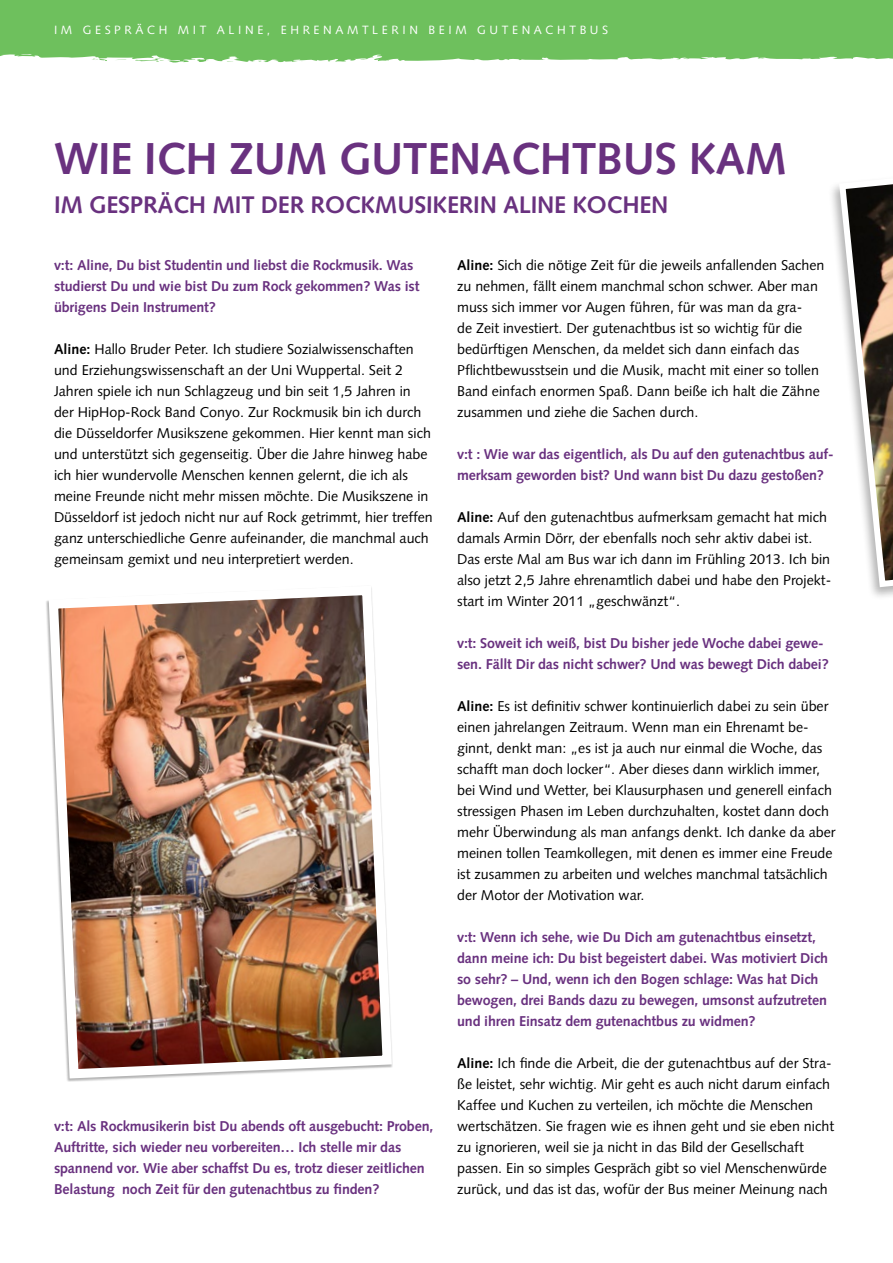
<style>
.page{position:relative;width:893px;height:1263px;background:#fff}
.page>*{position:absolute;margin:0;border:0;box-sizing:border-box;transform-origin:0 0}
.Copytext{font:700 44.7px "Syntax LT Std";letter-spacing:-.01em;color:#69317f}
.Copytext-2{font:700 24px "Syntax LT Std";letter-spacing:-.01em;color:#69317f}
.Copytext-3{font:14.25px/21px "Syntax LT Std";color:#000}
.Copytext-4{font:700 14.25px/21px "Syntax LT Std";letter-spacing:-.01em;color:#69317f}
.t1{font:12px "Syntax LT Std";letter-spacing:.3em;color:#fff}
.s1{font-weight:700}
</style>
<div class="page">
<svg style="left:0;top:53px;width:893px;height:10px"></svg>
<div style="left:0;top:0;width:893px;height:53px;background:#6ec05d"></div>
<svg style="left:836px;top:184px;width:57px;height:406px"></svg>
<img style="left:46px;top:587px;width:347px;height:495px">
<p class="t1" style="left:54px;top:23px;width:556px">IM GESPRÄCH MIT ALINE, EHRENAMTLERIN BEIM GUTENACHTBUS</p>
<p class="Copytext" style="left:54px;top:133px;width:735px">WIE ICH ZUM GUTENACHTBUS KAM</p>
<p class="Copytext-2" style="left:54px;top:191px;width:616px">IM GESPRÄCH MIT DER ROCKMUSIKERIN ALINE KOCHEN</p>
<p class="Copytext-4" style="left:54px;top:255px;width:367px">v:t: Aline, Du bist Studentin und liebst die Rockmusik. Was studierst Du und wie bist Du zum Rock gekommen? Was ist übrigens Dein Instrument?</p>
<p class="Copytext-3" style="left:54px;top:339px;width:380px"><span class="s1">Aline:</span> Hallo Bruder Peter. Ich studiere Sozialwissenschaften und Erziehungswissenschaft an der Uni Wuppertal. Seit 2<br>Jahren spiele ich nun Schlagzeug und bin seit 1,5 Jahren in der HipHop-Rock Band Conyo. Zur Rockmusik bin ich durch die Düsseldorfer Musikszene gekommen. Hier kennt man sich und unterstützt sich gegenseitig. Über die Jahre hinweg habe ich hier wundervolle Menschen kennen gelernt, die ich als meine Freunde nicht mehr missen möchte. Die Musikszene in Düsseldorf ist jedoch nicht nur auf Rock getrimmt, hier treffen ganz unterschiedliche Genre aufeinander, die manchmal auch gemeinsam gemixt und neu interpretiert werden.</p>
<p class="Copytext-4" style="left:54px;top:1116px;width:381px">v:t: Als Rockmusikerin bist Du abends oft ausgebucht: Proben, Auftritte, sich wieder neu vorbereiten… Ich stelle mir das spannend vor. Wie aber schaffst Du es, trotz dieser zeitlichen Belastung noch Zeit für den gutenachtbus zu finden?</p>
<p class="Copytext-3" style="left:457px;top:255px;width:369px"><span class="s1">Aline:</span> Sich die nötige Zeit für die jeweils anfallenden Sachen zu nehmen, fällt einem manchmal schon schwer. Aber man muss sich immer vor Augen führen, für was man da gra-<br>de Zeit investiert. Der gutenachtbus ist so wichtig für die bedürftigen Menschen, da meldet sich dann einfach das Pflichtbewusstsein und die Musik, macht mit einer so tollen Band einfach enormen Spaß. Dann beiße ich halt die Zähne zusammen und ziehe die Sachen durch.</p>
<p class="Copytext-4" style="left:457px;top:444px;width:378px">v:t : Wie war das eigentlich, als Du auf den gutenachtbus auf&shy;merksam geworden bist? Und wann bist Du dazu gestoßen?</p>
<p class="Copytext-3" style="left:457px;top:507px;width:376px"><span class="s1">Aline:</span> Auf den gutenachtbus aufmerksam gemacht hat mich damals Armin Dörr, der ebenfalls noch sehr aktiv dabei ist.<br>Das erste Mal am Bus war ich dann im Frühling 2013. Ich bin also jetzt 2,5 Jahre ehrenamtlich dabei und habe den Projekt&shy;start im Winter 2011 „geschwänzt“.</p>
<p class="Copytext-4" style="left:457px;top:633px;width:373px">v:t: Soweit ich weiß, bist Du bisher jede Woche dabei gewe&shy;sen. Fällt Dir das nicht schwer? Und was bewegt Dich dabei?</p>
<p class="Copytext-3" style="left:457px;top:696px;width:380px"><span class="s1">Aline:</span> Es ist definitiv schwer kontinuierlich dabei zu sein über einen jahrelangen Zeitraum. Wenn man ein Ehrenamt be&shy;ginnt, denkt man: „es ist ja auch nur einmal die Woche, das schafft man doch locker“. Aber dieses dann wirklich immer, bei Wind und Wetter, bei Klausurphasen und generell einfach stressigen Phasen im Leben durchzuhalten, kostet dann doch mehr Überwindung als man anfangs denkt. Ich danke da aber meinen tollen Teamkollegen, mit denen es immer eine Freude ist zusammen zu arbeiten und welches manchmal tatsächlich der Motor der Motivation war.</p>
<p class="Copytext-4" style="left:457px;top:927px;width:373px">v:t: Wenn ich sehe, wie Du Dich am gutenachtbus einsetzt, dann meine ich: Du bist begeistert dabei. Was motiviert Dich so sehr? – Und, wenn ich den Bogen schlage: Was hat Dich bewogen, drei Bands dazu zu bewegen, umsonst aufzutreten und ihren Einsatz dem gutenachtbus zu widmen?</p>
<p class="Copytext-3" style="left:457px;top:1053px;width:378px"><span class="s1">Aline:</span> Ich finde die Arbeit, die der gutenachtbus auf der Stra&shy;ße leistet, sehr wichtig. Mir geht es auch nicht darum einfach Kaffee und Kuchen zu verteilen, ich möchte die Menschen wertschätzen. Sie fragen wie es ihnen geht und sie eben nicht zu ignorieren, weil sie ja nicht in das Bild der Gesellschaft passen. Ein so simples Gespräch gibt so viel Menschenwürde zurück, und das ist das, wofür der Bus meiner Meinung nach</p>
</div>
